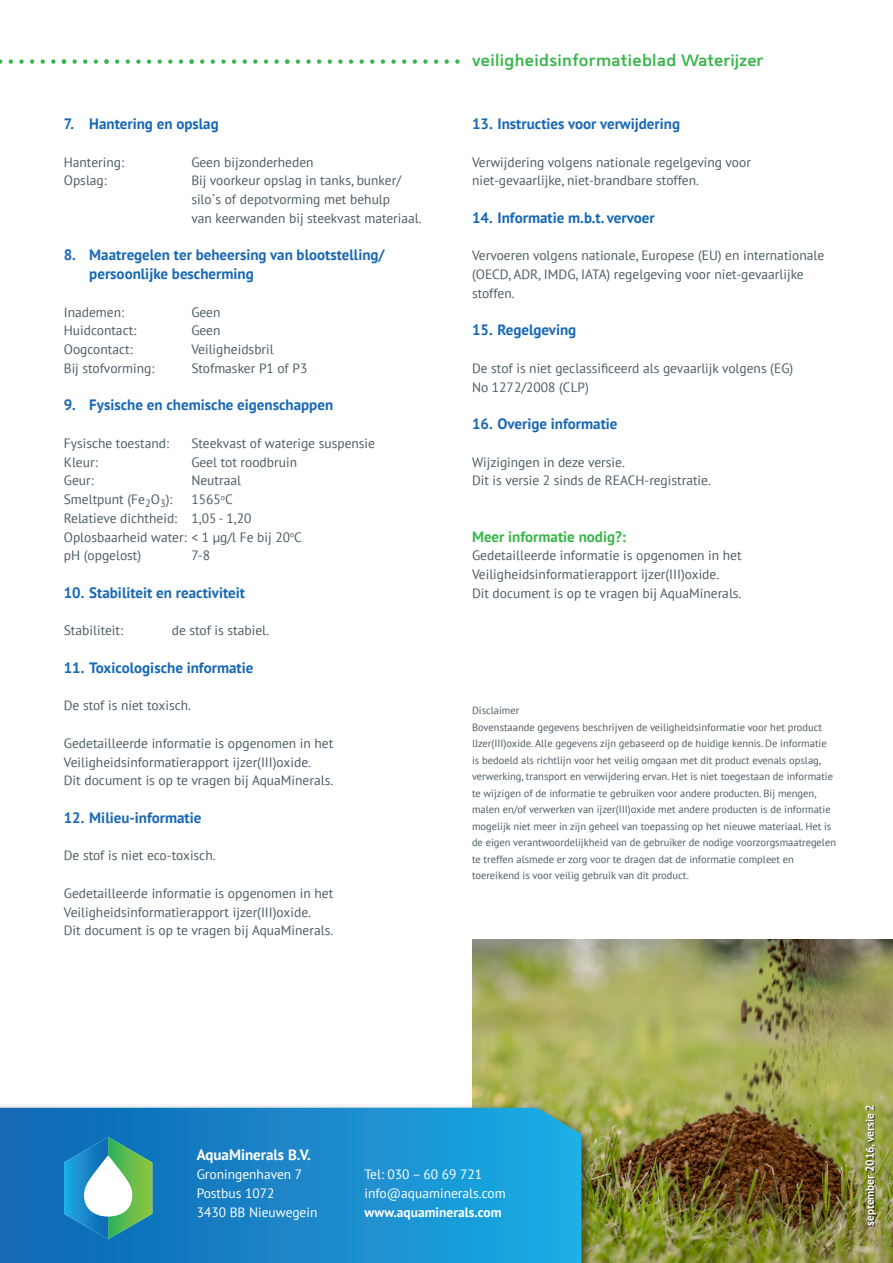
<style>
.page{position:relative;width:893px;height:1263px;background:#fff}
.page>*{position:absolute;margin:0;border:0;box-sizing:border-box;transform-origin:0 0}
.t1{font:600 16.5px "Mentone";letter-spacing:.02em;color:#3ab54a}
.AM_tussenkop{font:700 15px/18.8px "PT Sans";color:#1768b4}
.AM_tussenkop-2{font:700 15px "PT Sans";color:#3ab54a}
.AM_plat{font:700 15px "PT Sans";color:#fff}
.AM_plat-2{font:13.5px/18.8px "PT Sans";color:#4c5c65}
.AM_plat-3{font:13.5px "PT Sans";color:#fff}
.AM_plat-4{font:700 13.5px "PT Sans";color:#fff}
.AM_plat-5{font:700 11.25px "PT Sans";color:#fff}
.AM_plat-6{font:10.5px/16.5px "PT Sans";color:#4c5c65}
</style>
<div class="page">
<img style="left:472px;top:940px;width:421px;height:323px">
<svg style="left:296px;top:60px;width:4px;height:4px"></svg>
<svg style="left:306px;top:60px;width:5px;height:4px"></svg>
<svg style="left:317px;top:60px;width:4px;height:4px"></svg>
<svg style="left:157px;top:60px;width:5px;height:4px"></svg>
<svg style="left:30px;top:60px;width:4px;height:4px"></svg>
<svg style="left:327px;top:60px;width:5px;height:4px"></svg>
<svg style="left:72px;top:60px;width:5px;height:4px"></svg>
<svg style="left:168px;top:60px;width:5px;height:4px"></svg>
<svg style="left:40px;top:60px;width:5px;height:4px"></svg>
<svg style="left:83px;top:60px;width:5px;height:4px"></svg>
<svg style="left:338px;top:60px;width:5px;height:4px"></svg>
<svg style="left:200px;top:60px;width:15px;height:4px"></svg>
<svg style="left:115px;top:60px;width:15px;height:4px"></svg>
<svg style="left:179px;top:60px;width:4px;height:4px"></svg>
<svg style="left:51px;top:60px;width:5px;height:4px"></svg>
<svg style="left:94px;top:60px;width:4px;height:4px"></svg>
<svg style="left:349px;top:60px;width:4px;height:4px"></svg>
<svg style="left:221px;top:60px;width:5px;height:4px"></svg>
<svg style="left:136px;top:60px;width:5px;height:4px"></svg>
<svg style="left:9px;top:60px;width:4px;height:4px"></svg>
<svg style="left:189px;top:60px;width:5px;height:4px"></svg>
<svg style="left:62px;top:60px;width:4px;height:4px"></svg>
<svg style="left:104px;top:60px;width:5px;height:4px"></svg>
<svg style="left:359px;top:60px;width:5px;height:4px"></svg>
<svg style="left:232px;top:60px;width:4px;height:4px"></svg>
<svg style="left:147px;top:60px;width:4px;height:4px"></svg>
<svg style="left:19px;top:60px;width:5px;height:4px"></svg>
<svg style="left:370px;top:60px;width:5px;height:4px"></svg>
<svg style="left:242px;top:60px;width:5px;height:4px"></svg>
<svg style="left:381px;top:60px;width:4px;height:4px"></svg>
<svg style="left:253px;top:60px;width:5px;height:4px"></svg>
<svg style="left:391px;top:60px;width:5px;height:4px"></svg>
<svg style="left:264px;top:60px;width:4px;height:4px"></svg>
<svg style="left:274px;top:60px;width:5px;height:4px"></svg>
<svg style="left:402px;top:60px;width:15px;height:4px"></svg>
<svg style="left:285px;top:60px;width:5px;height:4px"></svg>
<svg style="left:423px;top:60px;width:5px;height:4px"></svg>
<svg style="left:434px;top:60px;width:4px;height:4px"></svg>
<svg style="left:444px;top:60px;width:5px;height:4px"></svg>
<svg style="left:455px;top:60px;width:5px;height:4px"></svg>
<div style="left:0;top:1103px;width:595px;height:160px;background:#231f20;opacity:.6"></div>
<svg style="left:0;top:1108px;width:581px;height:155px;background:#198aca"></svg>
<svg style="left:64px;top:1137px;width:88px;height:102px"></svg>
<div style="left:866px;top:1105px;width:11px;height:122px;background:#231f20;opacity:.9"></div>
<p class="AM_tussenkop" style="left:64px;top:114px;width:156px">7. Hantering en opslag</p>
<p class="AM_plat-2" style="left:64px;top:152px;width:62px">Hantering:</p>
<p class="AM_plat-2" style="left:191px;top:152px;width:124px">Geen bijzonderheden</p>
<p class="AM_plat-2" style="left:64px;top:171px;width:45px">Opslag:</p>
<p class="AM_plat-2" style="left:191px;top:171px;width:211px">Bij voorkeur opslag in tanks, bunker/ silo`s of depotvorming met behulp</p>
<p class="AM_plat-2" style="left:191px;top:208px;width:232px">van keerwanden bij steekvast materiaal.</p>
<p class="AM_tussenkop" style="left:89px;top:245px;width:297px;text-indent:-26px">8. Maatregelen ter beheersing van blootstelling/ persoonlijke bescherming</p>
<p class="AM_plat-2" style="left:64px;top:302px;width:62px">Inademen:</p>
<p class="AM_plat-2" style="left:191px;top:302px;width:31px">Geen</p>
<p class="AM_plat-2" style="left:64px;top:321px;width:74px">Huidcontact:</p>
<p class="AM_plat-2" style="left:191px;top:321px;width:31px">Geen</p>
<p class="AM_plat-2" style="left:64px;top:340px;width:71px">Oogcontact:</p>
<p class="AM_plat-2" style="left:191px;top:340px;width:84px">Veiligheidsbril</p>
<p class="AM_plat-2" style="left:64px;top:358px;width:92px">Bij stofvorming:</p>
<p class="AM_plat-2" style="left:191px;top:358px;width:118px">Stofmasker P1 of P3</p>
<p class="AM_tussenkop" style="left:64px;top:395px;width:271px">9. Fysische en chemische eigenschappen</p>
<p class="AM_plat-2" style="left:64px;top:433px;width:107px">Fysische toestand:</p>
<p class="AM_plat-2" style="left:191px;top:433px;width:185px">Steekvast of waterige suspensie</p>
<p class="AM_plat-2" style="left:64px;top:452px;width:35px">Kleur:</p>
<p class="AM_plat-2" style="left:191px;top:452px;width:107px">Geel tot roodbruin</p>
<p class="AM_plat-2" style="left:64px;top:471px;width:31px">Geur:</p>
<p class="AM_plat-2" style="left:191px;top:471px;width:51px">Neutraal</p>
<p class="AM_plat-2" style="left:64px;top:490px;width:110px">Smeltpunt (Fe<sub>2</sub>O<sub>3</sub>):</p>
<p class="AM_plat-2" style="left:191px;top:490px;width:43px">1565<sup>o</sup>C</p>
<p class="AM_plat-2" style="left:64px;top:508px;width:189px">Relatieve dichtheid: 1,05 - 1,20</p>
<p class="AM_plat-2" style="left:64px;top:527px;width:240px">Oplosbaarheid water: &lt; 1 µg/l Fe bij 20<sup>o</sup>C</p>
<p class="AM_plat-2" style="left:64px;top:546px;width:79px">pH (opgelost)</p>
<p class="AM_plat-2" style="left:191px;top:546px;width:20px">7-8</p>
<p class="AM_tussenkop" style="left:64px;top:583px;width:183px">10. Stabiliteit en reactiviteit</p>
<p class="AM_plat-2" style="left:64px;top:621px;width:61px">Stabiliteit:</p>
<p class="AM_plat-2" style="left:172px;top:621px;width:99px">de stof is stabiel.</p>
<p class="AM_tussenkop" style="left:64px;top:658px;width:191px">11. Toxicologische informatie</p>
<p class="AM_plat-2" style="left:64px;top:696px;width:129px">De stof is niet toxisch.</p>
<p class="AM_plat-2" style="left:64px;top:733px;width:271px">Gedetailleerde informatie is opgenomen in het<br>Veiligheidsinformatierapport ijzer(III)oxide.</p>
<p class="AM_plat-2" style="left:64px;top:771px;width:271px">Dit document is op te vragen bij AquaMinerals.</p>
<p class="AM_tussenkop" style="left:64px;top:808px;width:139px">12. Milieu-informatie</p>
<p class="AM_plat-2" style="left:64px;top:846px;width:153px">De stof is niet eco-toxisch.</p>
<p class="AM_plat-2" style="left:64px;top:883px;width:271px">Gedetailleerde informatie is opgenomen in het<br>Veiligheidsinformatierapport ijzer(III)oxide.</p>
<p class="AM_plat-2" style="left:64px;top:921px;width:271px">Dit document is op te vragen bij AquaMinerals.</p>
<p class="t1" style="left:472px;top:50px;width:293px">veiligheidsinformatieblad Waterijzer</p>
<p class="AM_tussenkop" style="left:472px;top:114px;width:210px">13. Instructies voor verwijdering</p>
<p class="AM_plat-2" style="left:472px;top:152px;width:280px">Verwijdering volgens nationale regelgeving voor</p>
<p class="AM_plat-2" style="left:472px;top:171px;width:228px">niet-gevaarlijke, niet-brandbare stoffen.</p>
<p class="AM_tussenkop" style="left:472px;top:208px;width:184px">14. Informatie m.b.t. vervoer</p>
<p class="AM_plat-2" style="left:472px;top:246px;width:354px">Vervoeren volgens nationale, Europese (EU) en internationale (OECD, ADR, IMDG, IATA) regelgeving voor niet-gevaarlijke stoffen.</p>
<p class="AM_tussenkop" style="left:472px;top:320px;width:106px">15. Regelgeving</p>
<p class="AM_plat-2" style="left:472px;top:358px;width:323px">De stof is niet geclassificeerd als gevaarlijk volgens (EG)</p>
<p class="AM_plat-2" style="left:472px;top:377px;width:118px">No 1272/2008 (CLP)</p>
<p class="AM_tussenkop" style="left:472px;top:414px;width:147px">16. Overige informatie</p>
<p class="AM_plat-2" style="left:472px;top:452px;width:154px">Wijzigingen in deze versie.</p>
<p class="AM_plat-2" style="left:472px;top:471px;width:240px">Dit is versie 2 sinds de REACH-registratie.</p>
<p class="AM_tussenkop-2" style="left:472px;top:526px;width:155px">Meer informatie nodig?:</p>
<p class="AM_plat-2" style="left:472px;top:546px;width:271px">Gedetailleerde informatie is opgenomen in het<br>Veiligheidsinformatierapport ijzer(III)oxide.</p>
<p class="AM_plat-2" style="left:472px;top:583px;width:271px">Dit document is op te vragen bij AquaMinerals.</p>
<p class="AM_plat-6" style="left:472px;top:702px;width:49px">Disclaimer</p>
<p class="AM_plat-6" style="left:472px;top:718px;width:366px">Bovenstaande gegevens beschrijven de veiligheidsinformatie voor het product IJzer(III)oxide. Alle gegevens zijn gebaseerd op de huidige kennis. De informatie is bedoeld als richtlijn voor het veilig omgaan met dit product evenals opslag, verwerking, transport en verwijdering ervan. Het is niet toegestaan de informatie te wijzigen of de informatie te gebruiken voor andere producten. Bij mengen, malen en/of verwerken van ijzer(III)oxide met andere producten is de informatie mogelijk niet meer in zijn geheel van toepassing op het nieuwe materiaal. Het is de eigen verantwoordelijkheid van de gebruiker de nodige voorzorgsmaatregelen te treffen alsmede er zorg voor te dragen dat de informatie compleet en toereikend is voor veilig gebruik van dit product.</p>
<p class="AM_plat" style="left:197px;top:1145px;width:116px">AquaMinerals B.V.</p>
<p class="AM_plat-3" style="left:197px;top:1166px;width:107px">Groningenhaven 7</p>
<p class="AM_plat-3" style="left:197px;top:1184px;width:79px">Postbus 1072</p>
<p class="AM_plat-3" style="left:197px;top:1203px;width:122px">3430 BB Nieuwegein</p>
<p class="AM_plat-3" style="left:364px;top:1166px;width:119px">Tel: 030 – 60 69 721</p>
<p class="AM_plat-3" style="left:364px;top:1184px;width:143px">info@aquaminerals.com</p>
<p class="AM_plat-4" style="left:364px;top:1203px;width:139px">www.aquaminerals.com</p>
<p class="AM_plat-5" style="left:862px;top:1226px;width:123px;rotate:-90deg">september 2016, versie 2</p>
</div>
